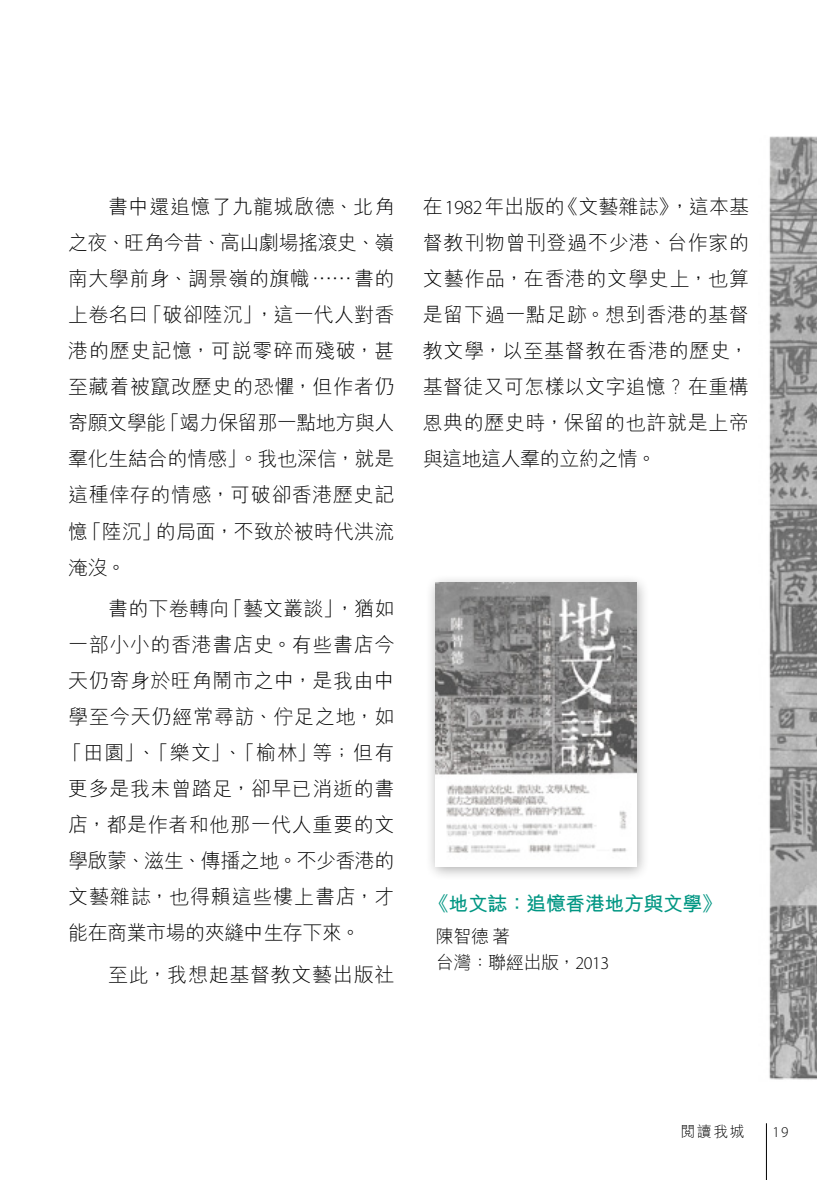
<style>
.page{position:relative;width:817px;height:1180px;background:#fff}
.page>*{position:absolute;margin:0;border:0;box-sizing:border-box;transform-origin:0 0}
.t1{font:300 20px/36px "M Hei HK";letter-spacing:.03em;color:#000;text-align:justify}
.t2{font:300 20px "M Hei HK";letter-spacing:-.025em;color:#000}
.t3{font:300 20px "M Hei HK";letter-spacing:.01em;color:#000}
.t4{font:700 20px "M Hei HK";letter-spacing:-.025em;color:#009683}
.t5{font:300 18px/26px "M Hei HK";letter-spacing:-.025em;color:#000}
.t6{font:300 15px "M Hei HK";color:#000}
.t7{font:300 15px "Myriad Pro";color:#000}
.s1{font-family:"Myriad Pro"}
</style>
<div class="page">
<img style="left:766px;top:136px;width:50px;height:1043px">
<hr style="left:765px;top:1123px;width:1px;height:56px;background:#000">
<div style="left:424px;top:572px;width:225px;height:308px;background:#000;opacity:.32"></div>
<img style="left:436px;top:583px;width:200px;height:283px">
<p class="t1" style="left:68px;top:188px;width:328px;text-indent:40px">書中還追憶了九龍城啟德、北角之夜、旺角今昔、高山劇場搖滾史、嶺南大學前身、調景嶺的旗幟⋯⋯書的上卷名曰「破卻陸沉」，這一代人對香港的歷史記憶，可說零碎而殘破，甚至藏着被竄改歷史的恐懼，但作者仍寄願文學能「竭力保留那一點地方與人羣化生結合的情感」。我也深信，就是這種倖存的情感，可破卻香港歷史記憶「陸沉」的局面，不致於被時代洪流淹沒。</p>
<p class="t3" style="left:108px;top:594px;width:287px">書的下卷轉向「藝文叢談」，猶如</p>
<p class="t1" style="left:68px;top:626px;width:328px">一部小小的香港書店史。有些書店今</p>
<p class="t1" style="left:68px;top:662px;width:328px">天仍寄身於旺角鬧市之中，是我由中</p>
<p class="t1" style="left:68px;top:698px;width:327px">學至今天仍經常尋訪、佇足之地，如</p>
<p class="t1" style="left:62px;top:734px;width:333px">「田園」、「樂文」、「榆林」等；但有</p>
<p class="t1" style="left:68px;top:770px;width:328px">更多是我未曾踏足，卻早已消逝的書</p>
<p class="t1" style="left:68px;top:806px;width:328px">店，都是作者和他那一代人重要的文</p>
<p class="t2" style="left:68px;top:846px;width:328px">學啟蒙、滋生、傳播之地。不少香港的</p>
<p class="t1" style="left:68px;top:878px;width:327px">文藝雜誌，也得賴這些樓上書店，才</p>
<p class="t2" style="left:68px;top:918px;width:294px">能在商業市場的夾縫中生存下來。</p>
<p class="t1" style="left:108px;top:955px;width:288px">至此，我想起基督教文藝出版社</p>
<p class="t1" style="left:422px;top:188px;width:328px">在<span class="s1">1982</span>年出版的《文藝雜誌》，這本基督教刊物曾刊登過不少港、台作家的文藝作品，在香港的文學史上，也算是留下過一點足跡。想到香港的基督教文學，以至基督教在香港的歷史，基督徒又可怎樣以文字追憶？在重構恩典的歷史時，保留的也許就是上帝與這地這人羣的立約之情。</p>
<p class="t4" style="left:429px;top:889px;width:294px">《地文誌：追憶香港地方與文學》</p>
<p class="t5" style="left:436px;top:922px;width:175px">陳智德著<br>台灣：聯經出版，<span class="s1">2013</span></p>
<p class="t6" style="left:680px;top:1120px;width:66px">閱讀我城</p>
<p class="t7" style="left:772px;top:1122px;width:18px">19</p>
</div>
